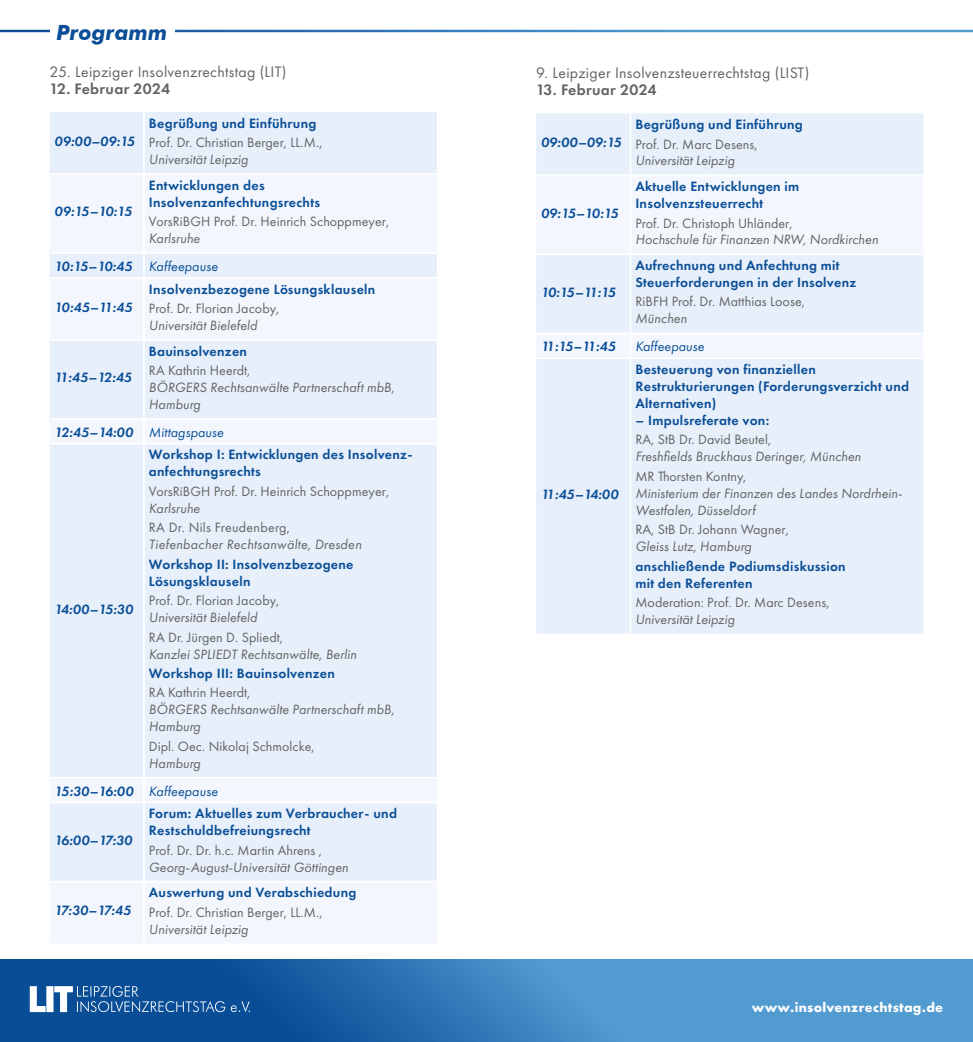
<style>
.page{position:relative;width:973px;height:1042px;background:#fff}
.page>*{position:absolute;margin:0;border:0;box-sizing:border-box;transform-origin:0 0}
.t1{font:italic 700 21px "Futura BT";letter-spacing:.005em;color:#0a4e97}
.Fließtext{font:15.75px "Futura PT";letter-spacing:.02em;color:#646363}
.Fließtext-2{font:600 15.75px "Futura PT";letter-spacing:.02em;color:#646363}
.Vortrag{font:600 14px/17px "Futura PT";letter-spacing:.02em;color:#0a4e97}
.Speaker{font:italic 14px/17px "Futura PT";letter-spacing:.005em;color:#646363}
.Speaker-2{font:14px/17px "Futura PT";letter-spacing:.005em;color:#646363}
.Time_bold{font:italic 600 14px "Futura PT";letter-spacing:-.065em;color:#0a4e97}
.Speaker-3{font:italic 14px "Futura PT";letter-spacing:.005em;color:#0a4e97}
.t2{font:700 14px "Futura PT";letter-spacing:.02em;color:#fff}
.s1{font-style:italic}
.s2{font-style:normal}
</style>
<div class="page">
<svg style="left:0;top:959px;width:972px;height:83px;background:#357bb9"></svg>
<svg style="left:30px;top:986px;width:220px;height:26px;background:#3f73ad"></svg>
<div style="left:50px;top:112px;width:387px;height:61px;background:#e6effa"></div>
<svg style="left:50px;top:175px;width:387px;height:768px;fill:#e6effa"></svg>
<hr style="left:143px;top:112px;width:2px;height:61px;background:#fff">
<hr style="left:143px;top:175px;width:2px;height:77px;background:#fff">
<hr style="left:143px;top:254px;width:2px;height:23px;background:#fff">
<hr style="left:143px;top:279px;width:2px;height:60px;background:#fff">
<hr style="left:143px;top:341px;width:2px;height:77px;background:#fff">
<hr style="left:143px;top:420px;width:2px;height:23px;background:#fff">
<hr style="left:143px;top:444px;width:2px;height:333px;background:#fff">
<hr style="left:143px;top:778px;width:2px;height:23px;background:#fff">
<hr style="left:143px;top:803px;width:2px;height:77px;background:#fff">
<hr style="left:143px;top:882px;width:2px;height:61px;background:#fff">
<hr style="left:50px;top:252px;width:94px;height:2px;background:#fff">
<hr style="left:144px;top:252px;width:293px;height:2px;background:#fff">
<hr style="left:50px;top:277px;width:94px;height:2px;background:#fff">
<hr style="left:144px;top:277px;width:293px;height:2px;background:#fff">
<hr style="left:50px;top:339px;width:94px;height:2px;background:#fff">
<hr style="left:144px;top:339px;width:293px;height:2px;background:#fff">
<hr style="left:50px;top:418px;width:94px;height:2px;background:#fff">
<hr style="left:144px;top:418px;width:293px;height:2px;background:#fff">
<hr style="left:50px;top:443px;width:94px;height:1px;background:#fff">
<hr style="left:144px;top:443px;width:293px;height:1px;background:#fff">
<hr style="left:50px;top:777px;width:94px;height:1px;background:#fff">
<hr style="left:144px;top:777px;width:293px;height:1px;background:#fff">
<hr style="left:50px;top:801px;width:94px;height:2px;background:#fff">
<hr style="left:144px;top:801px;width:293px;height:2px;background:#fff">
<hr style="left:50px;top:880px;width:94px;height:2px;background:#fff">
<hr style="left:144px;top:880px;width:293px;height:2px;background:#fff">
<div style="left:536px;top:113px;width:387px;height:520px;background:#e6effa"></div>
<svg style="left:536px;top:176px;width:387px;height:181px;fill:#f3f7fd"></svg>
<hr style="left:629px;top:113px;width:2px;height:62px;background:#fff">
<hr style="left:629px;top:176px;width:2px;height:77px;background:#fff">
<hr style="left:629px;top:255px;width:2px;height:77px;background:#fff">
<hr style="left:629px;top:334px;width:2px;height:23px;background:#fff">
<hr style="left:629px;top:359px;width:2px;height:274px;background:#fff">
<hr style="left:536px;top:175px;width:94px;height:1px;background:#fff">
<hr style="left:630px;top:175px;width:293px;height:1px;background:#fff">
<hr style="left:536px;top:253px;width:94px;height:2px;background:#fff">
<hr style="left:630px;top:253px;width:293px;height:2px;background:#fff">
<hr style="left:536px;top:332px;width:94px;height:2px;background:#fff">
<hr style="left:630px;top:332px;width:293px;height:2px;background:#fff">
<hr style="left:536px;top:357px;width:94px;height:2px;background:#fff">
<hr style="left:630px;top:357px;width:293px;height:2px;background:#fff">
<p class="t1" style="left:57px;top:20px;width:112px">Programm</p>
<p class="Fließtext" style="left:50px;top:62px;width:238px">25. Leipziger Insolvenzrechtstag (LIT)</p>
<p class="Fließtext-2" style="left:50px;top:78px;width:122px">12. Februar 2024</p>
<p class="Time_bold" style="left:55px;top:132px;width:82px">09:00–09:15</p>
<p class="Time_bold" style="left:55px;top:203px;width:79px">09:15–10:15</p>
<p class="Vortrag" style="left:149px;top:114px;width:169px">Begrüßung und Einführung</p>
<p class="Speaker-2" style="left:149px;top:134px;width:175px">Prof. Dr. Christian Berger, LL.M.,<br><span class="s1">Universität Leipzig</span></p>
<p class="Vortrag" style="left:149px;top:176px;width:173px">Entwicklungen des<br>Insolvenzanfechtungsrechts</p>
<p class="Speaker-2" style="left:149px;top:213px;width:242px">VorsRiBGH Prof. Dr. Heinrich Schoppmeyer,<br><span class="s1">Karlsruhe</span></p>
<p class="Time_bold" style="left:55px;top:257px;width:79px">10:15–10:45</p>
<p class="Speaker-3" style="left:149px;top:258px;width:70px">Kaffeepause</p>
<p class="Time_bold" style="left:55px;top:298px;width:79px">10:45–11:45</p>
<p class="Vortrag" style="left:149px;top:280px;width:228px">Insolvenzbezogene Lösungsklauseln</p>
<p class="Speaker-2" style="left:149px;top:300px;width:132px">Prof. Dr. Florian Jacoby,<br><span class="s1">Universität Bielefeld</span></p>
<p class="Time_bold" style="left:55px;top:368px;width:79px">11:45–12:45</p>
<p class="Vortrag" style="left:149px;top:342px;width:100px">Bauinsolvenzen</p>
<p class="Speaker" style="left:149px;top:362px;width:247px"><span class="s2">RA Kathrin Heerdt,<br></span>BÖRGERS Rechtsanwälte Partnerschaft mbB<span class="s2">,<br></span>Hamburg</p>
<p class="Time_bold" style="left:55px;top:423px;width:80px">12:45–14:00</p>
<p class="Speaker-3" style="left:149px;top:424px;width:76px">Mittagspause</p>
<p class="Time_bold" style="left:55px;top:600px;width:80px">14:00–15:30</p>
<p class="Vortrag" style="left:149px;top:446px;width:265px">Workshop I: Entwicklungen des Insolvenz&shy;anfechtungsrechts</p>
<p class="Speaker-2" style="left:149px;top:482px;width:242px">VorsRiBGH Prof. Dr. Heinrich Schoppmeyer,<br><span class="s1">Karlsruhe</span></p>
<p class="Speaker" style="left:149px;top:519px;width:214px"><span class="s2">RA Dr. Nils Freudenberg,<br></span>Tiefenbacher Rechtsanwälte, Dresden</p>
<p class="Vortrag" style="left:149px;top:555px;width:206px">Workshop II: Insolvenzbezogene<br>Lösungsklauseln</p>
<p class="Speaker-2" style="left:149px;top:592px;width:132px">Prof. Dr. Florian Jacoby,<br><span class="s1">Universität Bielefeld</span></p>
<p class="Speaker" style="left:149px;top:628px;width:209px"><span class="s2">RA Dr. Jürgen D. Spliedt,<br></span>Kanzlei SPLIEDT Rechtsanwälte, Berlin</p>
<p class="Vortrag" style="left:149px;top:664px;width:187px">Workshop III: Bauinsolvenzen</p>
<p class="Speaker" style="left:149px;top:684px;width:247px"><span class="s2">RA Kathrin Heerdt,<br></span>BÖRGERS Rechtsanwälte Partnerschaft mbB,<br>Hamburg</p>
<p class="Speaker-2" style="left:149px;top:737px;width:167px">Dipl. Oec. Nikolaj Schmolcke,<br><span class="s1">Hamburg</span></p>
<p class="Time_bold" style="left:55px;top:782px;width:80px">15:30–16:00</p>
<p class="Speaker-3" style="left:149px;top:782px;width:70px">Kaffeepause</p>
<p class="Time_bold" style="left:55px;top:831px;width:79px">16:00–17:30</p>
<p class="Vortrag" style="left:149px;top:805px;width:249px">Forum: Aktuelles zum Verbraucher- und<br>Restschuldbefreiungsrecht</p>
<p class="Speaker" style="left:149px;top:841px;width:201px"><span class="s2">Prof. Dr. Dr. h.c. Martin Ahrens ,<br></span>Georg-August-Universität Göttingen</p>
<p class="Time_bold" style="left:55px;top:901px;width:78px">17:30–17:45</p>
<p class="Vortrag" style="left:149px;top:884px;width:209px">Auswertung und Verabschiedung</p>
<p class="Speaker-2" style="left:149px;top:903px;width:175px">Prof. Dr. Christian Berger, LL.M.,<br><span class="s1">Universität Leipzig</span></p>
<p class="Fließtext" style="left:536px;top:63px;width:274px">9. Leipziger Insolvenzsteuerrechtstag (LIST)</p>
<p class="Fließtext-2" style="left:536px;top:80px;width:122px">13. Februar 2024</p>
<p class="Time_bold" style="left:541px;top:134px;width:82px">09:00–09:15</p>
<p class="Time_bold" style="left:541px;top:204px;width:79px">09:15–10:15</p>
<p class="Time_bold" style="left:541px;top:283px;width:76px">10:15–11:15</p>
<p class="Vortrag" style="left:635px;top:116px;width:169px">Begrüßung und Einführung</p>
<p class="Speaker-2" style="left:635px;top:135px;width:124px">Prof. Dr. Marc Desens,<br><span class="s1">Universität Leipzig</span></p>
<p class="Vortrag" style="left:635px;top:178px;width:165px">Aktuelle Entwicklungen im<br>Insolvenzsteuerrecht</p>
<p class="Speaker" style="left:635px;top:214px;width:244px"><span class="s2">Prof. Dr. Christoph Uhländer,<br></span>Hochschule für Finanzen NRW, Nordkirchen</p>
<p class="Vortrag" style="left:635px;top:257px;width:222px">Aufrechnung und Anfechtung mit<br>Steuerforderungen in der Insolvenz</p>
<p class="Speaker-2" style="left:635px;top:293px;width:171px">RiBFH Prof. Dr. Matthias Loose,<br><span class="s1">München</span></p>
<p class="Time_bold" style="left:541px;top:337px;width:76px">11:15–11:45</p>
<p class="Speaker-3" style="left:635px;top:338px;width:70px">Kaffeepause</p>
<p class="Time_bold" style="left:541px;top:485px;width:79px">11:45–14:00</p>
<p class="Vortrag" style="left:635px;top:360px;width:275px">Besteuerung von finanziellen<br>Restrukturierungen (Forderungsverzicht und<br>Alternativen)</p>
<p class="Vortrag" style="left:635px;top:411px;width:135px">– Impulsreferate von:</p>
<p class="Speaker" style="left:635px;top:431px;width:227px"><span class="s2">RA, StB Dr. David Beutel,<br></span>Freshfields Bruckhaus Deringer, München</p>
<p class="Speaker" style="left:635px;top:467px;width:268px"><span class="s2">MR Thorsten Kontny,<br></span>Ministerium der Finanzen des Landes Nordrhein-<br>Westfalen, Düsseldorf</p>
<p class="Speaker-2" style="left:635px;top:521px;width:155px">RA, StB Dr. Johann Wagner,<br><span class="s1">Gleiss Lutz, Hamburg</span></p>
<p class="Vortrag" style="left:635px;top:557px;width:212px">anschließende Podiumsdiskussion mit den Referenten</p>
<p class="Speaker-2" style="left:635px;top:594px;width:196px">Moderation: Prof. Dr. Marc Desens,<br><span class="s1">Universität Leipzig</span></p>
<p class="t2" style="left:751px;top:998px;width:193px">www.insolvenzrechtstag.de</p>
</div>
